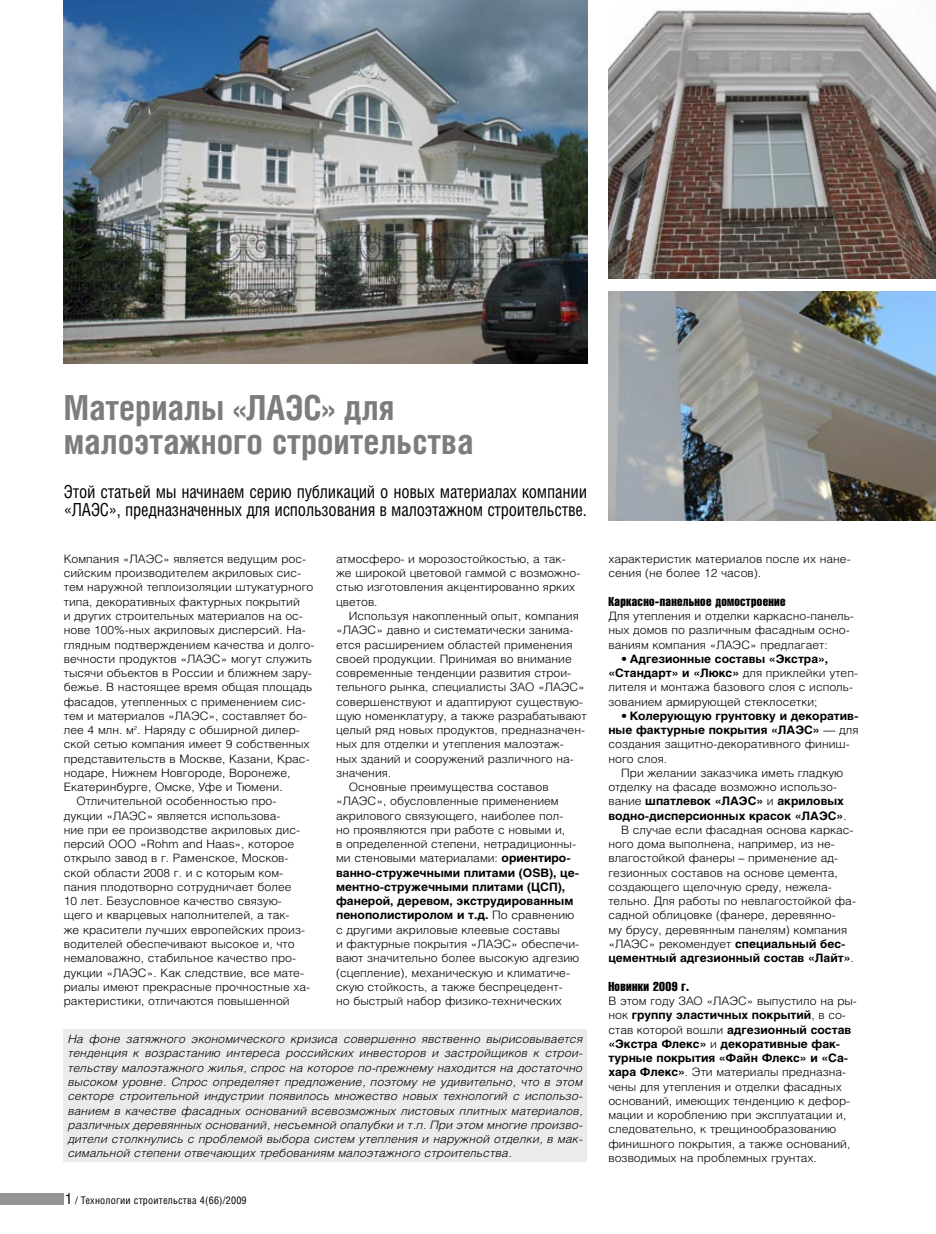
<style>
.page{position:relative;width:936px;height:1234px;background:#fff}
.page>*{position:absolute;margin:0;border:0;box-sizing:border-box;transform-origin:0 0}
.Заголовок{font:700 34.5px/34.5px "Helios Cond";color:#7c7c7c}
.Преамбула{font:18px/18px "Helios Cond";letter-spacing:-.01em;color:#000;scale:.95 1}
.Текст_-_подзаголовок{font:12.75px "Helios Compressed";letter-spacing:.025em;color:#000}
.Текст{font:300 11.55px/14.2px "Helios";color:#000;scale:1.04 1}
.Текст_-_первый_абзац{font:300 11.55px/14.2px "Helios";color:#000;scale:1.04 1}
.Текст_-_первый_абзац-2{font:italic 300 11.55px/14.2px "Helios";letter-spacing:.01em;color:#000;text-align:justify;scale:1.04 1}
.Текст_-_пуля_круглая{font:300 11.55px/14.2px "Helios";color:#000;scale:1.04 1}
.Текст_-_пуля_круглая-2{font:700 11.55px/14.2px "Helios";color:#000;scale:1.04 1}
.t1{font:10.5px "Helios Cond";letter-spacing:.02em;color:#000}
.s1{font-weight:700}
.s2{font-size:15px}
.s3{font-weight:300}
</style>
<div class="page">
<div style="left:0;top:1192px;width:64px;height:11px;background:#949494"></div>
<img style="left:64px;top:0;width:523px;height:363px">
<img style="left:608px;top:10px;width:327px;height:268px">
<img style="left:608px;top:292px;width:327px;height:228px">
<div style="left:64px;top:1029px;width:523px;height:132px;background:#ebebeb"></div>
<p class="Заголовок" style="left:64px;top:389px;width:411px">Материалы «ЛАЭС» для малоэтажного строительства</p>
<p class="Преамбула" style="left:64px;top:482px;width:552px">Этой статьей мы начинаем серию публикаций о новых материалах компании «ЛАЭС», предназначенных для использования в малоэтажном строительстве.</p>
<p class="Текст_-_первый_абзац" style="left:64px;top:551px;width:242px">Компания «ЛАЭС» является ведущим рос&shy;сийским производителем акриловых сис&shy;тем наружной теплоизоляции штукатурного типа, декоративных фактурных покрытий<br>и других строительных материалов на ос&shy;нове 100%-ных акриловых дисперсий. На&shy;глядным подтверждением качества и долго&shy;вечности продуктов «ЛАЭС» могут служить тысячи объектов в России и ближнем зару&shy;бежье. В настоящее время общая площадь фасадов, утепленных с применением сис&shy;тем и материалов «ЛАЭС», составляет бо&shy;лее 4 млн. м<sup>2</sup>. Наряду с обширной дилер&shy;ской сетью компания имеет 9 собственных представительств в Москве, Казани, Крас&shy;нодаре, Нижнем Новгороде, Воронеже, Екатеринбурге, Омске, Уфе и Тюмени.</p>
<p class="Текст" style="left:64px;top:793px;width:238px;text-indent:13px">Отличительной особенностью про&shy;дукции «ЛАЭС» является использова-<br>ние при ее производстве акриловых дис&shy;персий ООО «Rohm and Haas», которое открыло завод в г. Раменское, Москов&shy;ской области 2008 г. и с которым ком&shy;пания плодотворно сотрудничает более<br>10 лет. Безусловное качество связую&shy;щего и кварцевых наполнителей, а так-<br>же красители лучших европейских произ&shy;водителей обеспечивают высокое и, что немаловажно, стабильное качество про&shy;дукции «ЛАЭС». Как следствие, все мате&shy;риалы имеют прекрасные прочностные ха&shy;рактеристики, отличаются повышенной</p>
<p class="Текст" style="left:336px;top:551px;width:236px">атмосферо- и морозостойкостью, а так&shy;же широкой цветовой гаммой с возможно&shy;стью изготовления акцентированно ярких цветов.</p>
<p class="Текст" style="left:336px;top:608px;width:242px;text-indent:13px">Используя накопленный опыт, компания «ЛАЭС» давно и систематически занима&shy;ется расширением областей применения своей продукции. Принимая во внимание современные тенденции развития строи&shy;тельного рынка, специалисты ЗАО «ЛАЭС» совершенствуют и адаптируют существую&shy;щую номенклатуру, а также разрабатывают целый ряд новых продуктов, предназначен&shy;ных для отделки и утепления малоэтаж&shy;ных зданий и сооружений различного на&shy;значения.</p>
<p class="Текст" style="left:336px;top:779px;width:235px;text-indent:13px">Основные преимущества составов «ЛАЭС», обусловленные применением акрилового связующего, наиболее пол&shy;но проявляются при работе с новыми и,<br>в определенной степени, нетрадиционны&shy;ми стеновыми материалами: <span class="s1">ориентиро&shy;ванно-стружечными плитами (OSB), це&shy;ментно-стружечными плитами (ЦСП), фанерой, деревом, экструдированным пенополистиролом и т.д.</span> По сравнению с другими акриловые клеевые составы<br>и фактурные покрытия «ЛАЭС» обеспечи&shy;вают значительно более высокую адгезию (сцепление), механическую и климатиче&shy;скую стойкость, а также беспрецедент-<br>но быстрый набор физико-технических</p>
<p class="Текст_-_первый_абзац-2" style="left:68px;top:1031px;width:496px">На фоне затяжного экономического кризиса совершенно явственно вырисовывается тенденция к возрастанию интереса российских инвесторов и застройщиков к строи&shy;тельству малоэтажного жилья, спрос на которое по-прежнему находится на достаточно высоком уровне. Спрос определяет предложение, поэтому не удивительно, что в этом секторе строительной индустрии появилось множество новых технологий с использо&shy;ванием в качестве фасадных оснований всевозможных листовых плитных материалов, различных деревянных оснований, несъемной опалубки и т.п. При этом многие произво&shy;дители столкнулись с проблемой выбора систем утепления и наружной отделки, в мак&shy;симальной степени отвечающих требованиям малоэтажного строительства.</p>
<p class="t1" style="left:65px;top:1193px;width:183px"><span class="s2">1</span> / Технологии строительства 4(66)/2009</p>
<p class="Текст" style="left:608px;top:551px;width:234px">характеристик материалов после их нане&shy;сения (не более 12 часов).</p>
<p class="Текст_-_подзаголовок" style="left:608px;top:593px;width:179px">Каркасно-панельное домостроение</p>
<p class="Текст_-_первый_абзац" style="left:608px;top:608px;width:237px">Для утепления и отделки каркасно-панель&shy;ных домов по различным фасадным осно&shy;ваниям компания «ЛАЭС» предлагает:</p>
<p class="Текст_-_пуля_круглая" style="left:608px;top:651px;width:241px;text-indent:13px">• <span class="s1">Адгезионные составы «Экстра», «Стандарт» и «Люкс»</span> для приклейки утеп&shy;лителя и монтажа базового слоя с исполь&shy;зованием армирующей стеклосетки;</p>
<p class="Текст_-_пуля_круглая-2" style="left:608px;top:708px;width:242px;text-indent:13px"><span class="s3">•</span> Колерующую грунтовку и декоратив&shy;ные фактурные покрытия «ЛАЭС» <span class="s3">— для создания защитно-декоративного финиш&shy;ного слоя.</span></p>
<p class="Текст" style="left:608px;top:765px;width:231px;text-indent:13px">При желании заказчика иметь гладкую отделку на фасаде возможно использо&shy;вание <span class="s1">шпатлевок «ЛАЭС»</span> и <span class="s1">акриловых водно-дисперсионных красок «ЛАЭС»</span>.</p>
<p class="Текст" style="left:608px;top:822px;width:239px;text-indent:13px">В случае если фасадная основа каркас&shy;ного дома выполнена, например, из не&shy;влагостойкой фанеры – применение ад&shy;гезионных составов на основе цемента, создающего щелочную среду, нежела&shy;тельно. Для работы по невлагостойкой фа&shy;садной облицовке (фанере, деревянно-<br>му брусу, деревянным панелям) компания «ЛАЭС» рекомендует <span class="s1">специальный бес&shy;цементный адгезионный состав «Лайт»</span>.</p>
<p class="Текст_-_подзаголовок" style="left:608px;top:978px;width:82px">Новинки 2009 г.</p>
<p class="Текст_-_первый_абзац" style="left:608px;top:993px;width:240px">В этом году ЗАО «ЛАЭС» выпустило на ры&shy;нок <span class="s1">группу эластичных покрытий</span>, в со&shy;став которой вошли <span class="s1">адгезионный состав «Экстра Флекс»</span> и <span class="s1">декоративные фак&shy;турные покрытия «Файн Флекс» и «Са&shy;хара Флекс»</span>. Эти материалы предназна&shy;чены для утепления и отделки фасадных оснований, имеющих тенденцию к дефор&shy;мации и короблению при эксплуатации и, следовательно, к трещинообразованию финишного покрытия, а также оснований, возводимых на проблемных грунтах.</p>
</div>
